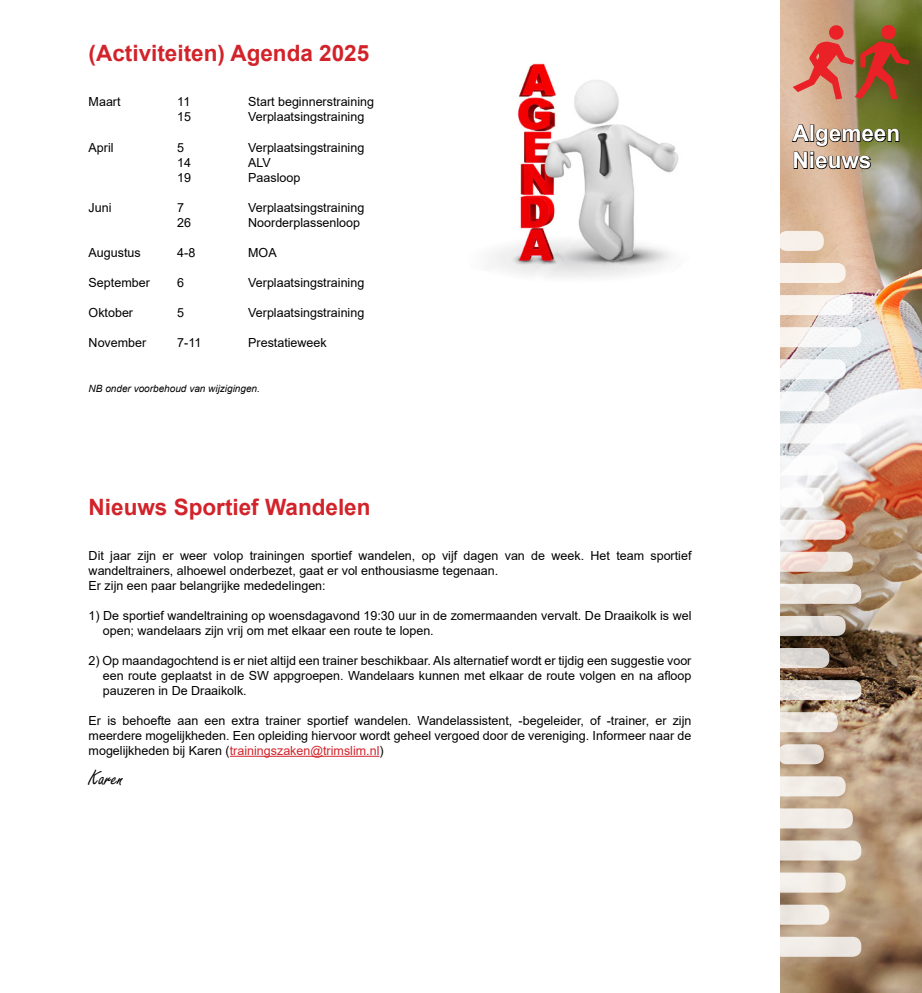
<style>
.page{position:relative;width:922px;height:993px;background:#fff}
.page>*{position:absolute;margin:0;border:0;box-sizing:border-box;transform-origin:0 0}
.t1{font:700 22.5px "Arial";color:#d2232a}
.t2{font:700 22.5px/27px "Arial";color:#fff}
.t3{font:22.5px "Freestyle Script";color:#000}
.t4{font:12.5px/15px "Arial";color:#000}
.t5{font:italic 10px "Arial";color:#000}
.s1{color:#d2232a}
</style>
<div class="page">
<hr style="left:230px;top:755px;width:149px;height:1px;background:#d2232a">
<img style="left:490px;top:63px;width:189px;height:215px">
<img style="left:780px;top:0;width:141px;height:992px">
<svg style="left:790px;top:123px;width:109px;height:47px;background:#8c7d60"></svg>
<svg style="left:792px;top:25px;width:117px;height:74px;background:#b46a4c"></svg>
<div style="left:740px;top:423px;width:121px;height:20px;background:#fff;border-radius:9px"></div>
<div style="left:764px;top:455px;width:73px;height:20px;background:#fff;border-radius:9px"></div>
<div style="left:778px;top:487px;width:45px;height:20px;background:#fff;border-radius:9px"></div>
<svg style="left:756px;top:519px;width:89px;height:20px"></svg>
<svg style="left:749px;top:551px;width:103px;height:20px"></svg>
<svg style="left:740px;top:583px;width:121px;height:20px"></svg>
<svg style="left:756px;top:615px;width:89px;height:20px"></svg>
<svg style="left:772px;top:647px;width:57px;height:20px"></svg>
<div style="left:778px;top:231px;width:45px;height:20px;background:#f7f0e9;border-radius:9px"></div>
<div style="left:756px;top:263px;width:89px;height:20px;background:linear-gradient(to right,#fdfcfb,#f7eee7);border-radius:9px"></div>
<div style="left:749px;top:295px;width:103px;height:20px;background:linear-gradient(to right,#fefcfa,#f7f4f2);border-radius:9px"></div>
<div style="left:740px;top:327px;width:121px;height:20px;background:#fff;border-radius:9px"></div>
<div style="left:756px;top:359px;width:89px;height:20px;background:#f8f9fa;border-radius:9px"></div>
<svg style="left:772px;top:391px;width:57px;height:20px"></svg>
<svg style="left:740px;top:679px;width:121px;height:21px"></svg>
<svg style="left:764px;top:712px;width:73px;height:20px"></svg>
<div style="left:778px;top:744px;width:45px;height:20px;background:linear-gradient(to right,#f1ebe5,#dfd8d4);border-radius:9px"></div>
<div style="left:756px;top:776px;width:89px;height:20px;background:linear-gradient(to right,#fffffe,#ece4dc);border-radius:9px"></div>
<div style="left:749px;top:808px;width:103px;height:20px;background:linear-gradient(to right,#fefefd,#eee7df);border-radius:9px"></div>
<svg style="left:740px;top:840px;width:121px;height:20px;fill:#f2eee9"></svg>
<div style="left:756px;top:872px;width:89px;height:20px;background:linear-gradient(to right,#fffefe,#ece5de);border-radius:9px"></div>
<svg style="left:772px;top:904px;width:57px;height:20px"></svg>
<div style="left:740px;top:936px;width:121px;height:20px;background:linear-gradient(to right,#fff,#e8e1d9);border-radius:9px"></div>
<h1 class="t1" style="left:89px;top:38px;width:282px">(Activiteiten) Agenda 2025</h1>
<p class="t4" style="left:89px;top:94px;width:33px">Maart</p>
<p class="t4" style="left:177px;top:94px;width:14px">11</p>
<p class="t4" style="left:248px;top:94px;width:127px">Start beginnerstraining</p>
<p class="t4" style="left:177px;top:109px;width:15px">15</p>
<p class="t4" style="left:248px;top:109px;width:118px">Verplaatsingstraining</p>
<p class="t4" style="left:89px;top:139px;width:26px">April</p>
<p class="t4" style="left:177px;top:139px;width:8px">5</p>
<p class="t4" style="left:248px;top:139px;width:118px">Verplaatsingstraining</p>
<p class="t4" style="left:177px;top:154px;width:15px">14</p>
<p class="t4" style="left:248px;top:154px;width:24px">ALV</p>
<p class="t4" style="left:177px;top:169px;width:15px">19</p>
<p class="t4" style="left:248px;top:169px;width:54px">Paasloop</p>
<p class="t4" style="left:89px;top:199px;width:24px">Juni</p>
<p class="t4" style="left:177px;top:199px;width:8px">7</p>
<p class="t4" style="left:248px;top:199px;width:118px">Verplaatsingstraining</p>
<p class="t4" style="left:177px;top:214px;width:15px">26</p>
<p class="t4" style="left:248px;top:214px;width:113px">Noorderplassenloop</p>
<p class="t4" style="left:89px;top:244px;width:54px">Augustus</p>
<p class="t4" style="left:177px;top:244px;width:20px">4-8</p>
<p class="t4" style="left:248px;top:244px;width:30px">MOA</p>
<p class="t4" style="left:89px;top:274px;width:63px">September</p>
<p class="t4" style="left:177px;top:274px;width:8px">6</p>
<p class="t4" style="left:248px;top:274px;width:118px">Verplaatsingstraining</p>
<p class="t4" style="left:89px;top:304px;width:46px">Oktober</p>
<p class="t4" style="left:177px;top:304px;width:8px">5</p>
<p class="t4" style="left:248px;top:304px;width:118px">Verplaatsingstraining</p>
<p class="t4" style="left:89px;top:334px;width:59px">November</p>
<p class="t4" style="left:177px;top:334px;width:26px">7-11</p>
<p class="t4" style="left:248px;top:334px;width:80px">Prestatieweek</p>
<p class="t5" style="left:89px;top:381px;width:173px">NB onder voorbehoud van wijzigingen.</p>
<h1 class="t1" style="left:89px;top:491px;width:283px">Nieuws Sportief Wandelen</h1>
<p class="t4" style="left:89px;top:547px;width:604px">Dit jaar zijn er weer volop trainingen sportief wandelen, op vijf dagen van de week. Het team sportief wandeltrainers, alhoewel onderbezet, gaat er vol enthousiasme tegenaan.<br>Er zijn een paar belangrijke mededelingen:</p>
<p class="t4" style="left:103px;top:607px;width:590px;text-indent:-14px">1) De sportief wandeltraining op woensdagavond 19:30 uur in de zomermaanden vervalt. De Draaikolk is wel open; wandelaars zijn vrij om met elkaar een route te lopen.</p>
<p class="t4" style="left:103px;top:652px;width:590px;text-align:justify;text-indent:-14px">2) Op maandagochtend is er niet altijd een trainer beschikbaar. Als alternatief wordt er tijdig een suggestie voor een route geplaatst in de SW appgroepen. Wandelaars kunnen met elkaar de route volgen en na afloop pauzeren in De Draaikolk.</p>
<p class="t4" style="left:89px;top:712px;width:604px;text-align:justify">Er is behoefte aan een extra trainer sportief wandelen. Wandelassistent, -begeleider, of -trainer, er zijn meerdere mogelijkheden. Een opleiding hiervoor wordt geheel vergoed door de vereniging. Informeer naar de mogelijkheden bij Karen (<span class="s1">trainingszaken@trimslim.nl</span>)</p>
<h1 class="t3" style="left:89px;top:765px;width:37px">Karen</h1>
<h1 class="t2" style="left:792px;top:120px;width:109px">Algemeen<br>Nieuws</h1>
</div>
